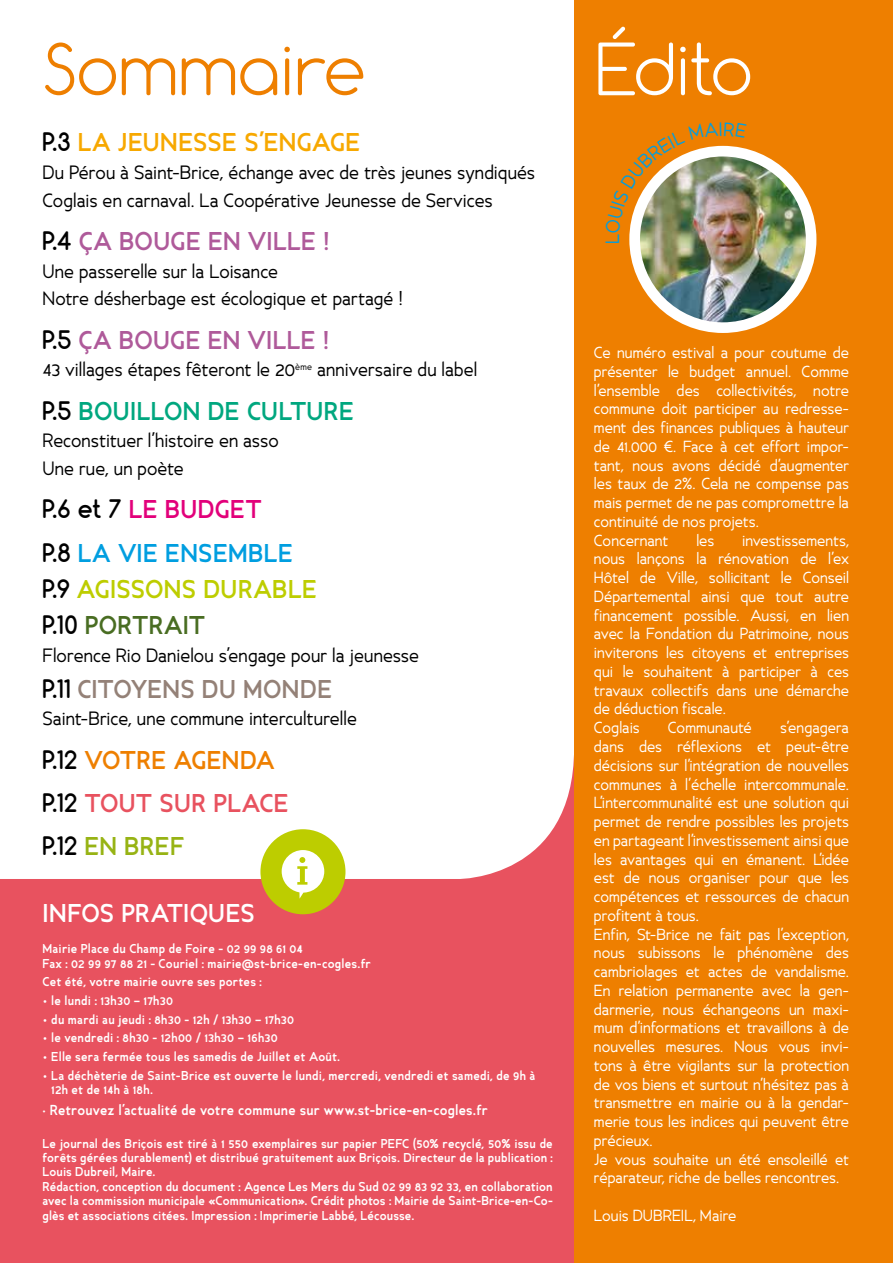
<style>
.page{position:relative;width:893px;height:1263px;background:#fff}
.page>*{position:absolute;margin:0;border:0;box-sizing:border-box;transform-origin:0 0}
.t1{font:300 67.5px "Comfortaa";color:#ee7f00}
.t2{font:300 67.5px "Comfortaa";letter-spacing:-.05em;color:#fff}
.t3{font:700 24px/43.3px "Comfortaa";color:#000}
.t4{font:700 24px "Ancillary";letter-spacing:.01em;color:#af5a9a}
.t5{font:700 24px/43.3px "Ancillary";letter-spacing:.015em;color:#009ee0}
.t6{font:700 24px/35.8px "Ancillary";letter-spacing:.01em;color:#bdcd00}
.t7{font:700 24px "Ancillary";letter-spacing:.015em;color:#f7a800}
.t8{font:700 24px "Ancillary";letter-spacing:.01em;color:#00a77f}
.t9{font:700 24px "Ancillary";letter-spacing:.01em;color:#948177}
.t10{font:700 24px "Ancillary";letter-spacing:.005em;color:#fff}
.t11{font:18px/27.6px "Ancillary";color:#000}
.t12{font:18px "Ancillary";color:#009ee0}
.t13{font:15px/18.8px "Ancillary";color:#fff}
.t14{font:700 13.5px "Ancillary";letter-spacing:.01em;color:#fff}
.t15{font:700 12px/14.4px "Ancillary";letter-spacing:.01em;color:#fff}
.s1{font-family:"Comfortaa";color:#000}
.s2{color:#e2007a}
.s3{color:#496d22}
.s4{font-family:"Ancillary";color:#ee7f00}
.s5{font-family:"Ancillary";color:#e8525f}
.s6{font-family:"Ancillary";color:#97b314}
</style>
<div class="page">
<svg style="left:0;top:756px;width:574px;height:507px;fill:#e8525f"></svg>
<div style="left:574px;top:0;width:319px;height:1263px;background:#ee7f00"></div>
<img style="left:635px;top:151px;width:176px;height:177px;border-radius:88px">
<div style="left:629px;top:146px;width:187px;height:187px;border:11px solid #fff;border-radius:50%"></div>
<div style="left:260px;top:829px;width:85px;height:85px;background:#bdcd00;border-radius:50%"></div>
<svg style="left:282px;top:850px;width:42px;height:49px"></svg>
<img style="left:629px;top:145px;width:118px;height:88px">
<h1 class="t1" style="left:43px;top:27px;width:325px">Sommaire</h1>
<h2 class="t7" style="left:43px;top:127px;width:319px"><span class="s1">P.3</span> LA JEUNESSE S’ENGAGE</h2>
<p class="t11" style="left:43px;top:159px;width:494px">Du Pérou à Saint-Brice, échange avec de très jeunes syndiqués<br>Coglais en carnaval. La Coopérative Jeunesse de Services</p>
<h2 class="t4" style="left:43px;top:225px;width:289px"><span class="s1">P.4</span> ÇA BOUGE EN VILLE !</h2>
<p class="t11" style="left:43px;top:257px;width:362px">Une passerelle sur la Loisance<br>Notre désherbage est écologique et partagé !</p>
<h2 class="t4" style="left:43px;top:324px;width:288px"><span class="s1">P.5</span> ÇA BOUGE EN VILLE !</h2>
<p class="t11" style="left:43px;top:356px;width:436px">43 villages étapes fêteront le 20<sup>ème</sup> anniversaire du label</p>
<h2 class="t8" style="left:43px;top:395px;width:313px"><span class="s1">P.5</span> BOUILLON DE CULTURE</h2>
<p class="t11" style="left:43px;top:427px;width:238px">Reconstituer l’histoire en asso<br>Une rue, un poète</p>
<h2 class="t5" style="left:43px;top:488px;width:252px"><span class="s1">P.6 et 7</span> <span class="s2">LE BUDGET<br></span><span class="s1">P.8</span> LA VIE ENSEMBLE</h2>
<h2 class="t6" style="left:43px;top:571px;width:276px"><span class="s1">P.9</span> AGISSONS DURABLE<br><span class="s1">P.10</span> <span class="s3">PORTRAIT</span></h2>
<p class="t11" style="left:43px;top:641px;width:378px">Florence Rio Danielou s’engage pour la jeunesse</p>
<h2 class="t9" style="left:43px;top:673px;width:291px"><span class="s1">P.11</span> CITOYENS DU MONDE</h2>
<p class="t11" style="left:43px;top:705px;width:316px">Saint-Brice, une commune interculturelle</p>
<h2 class="t3" style="left:43px;top:738px;width:248px">P.12 <span class="s4">VOTRE AGENDA<br></span>P.12 <span class="s5">TOUT SUR PLACE<br></span>P.12 <span class="s6">EN BREF</span></h2>
<h2 class="t10" style="left:43px;top:897px;width:214px">INFOS PRATIQUES</h2>
<p class="t15" style="left:43px;top:942px;width:330px">Mairie Place du Champ de Foire - 02 99 98 61 04<br>Fax : 02 99 97 88 21 - Couriel : mairie@st-brice-en-cogles.fr</p>
<p class="t15" style="left:43px;top:975px;width:221px">Cet été, votre mairie ouvre ses portes :</p>
<p class="t15" style="left:43px;top:993px;width:132px">• le lundi : 13h30 – 17h30</p>
<p class="t15" style="left:43px;top:1012px;width:253px">• du mardi au jeudi : 8h30 - 12h / 13h30 – 17h30</p>
<p class="t15" style="left:43px;top:1031px;width:237px">• le vendredi : 8h30 - 12h00 / 13h30 – 16h30</p>
<p class="t15" style="left:43px;top:1049px;width:299px">• Elle sera fermée tous les samedis de Juillet et Août.</p>
<p class="t15" style="left:51px;top:1068px;width:486px;text-indent:-9px">• La déchèterie de Saint-Brice est ouverte le lundi, mercredi, vendredi et samedi, de 9h à<br>12h et de 14h à 18h.</p>
<p class="t14" style="left:43px;top:1101px;width:447px">· Retrouvez l’actualité de votre commune sur www.st-brice-en-cogles.fr</p>
<p class="t15" style="left:43px;top:1136px;width:512px">Le journal des Briçois est tiré à 1 550 exemplaires sur papier PEFC (50% recyclé, 50% issu de forêts gérées durablement) et distribué gratuitement aux Briçois. Directeur de la publication :<br>Louis Dubreil, Maire.<br>Rédaction, conception du document : Agence Les Mers du Sud 02 99 83 92 33, en collaboration avec la commission municipale «Communication». Crédit photos : Mairie de Saint-Brice-en-Co&shy;glès et associations citées. Impression : Imprimerie Labbé, Lécousse.</p>
<h1 class="t2" style="left:595px;top:27px;width:159px">Édito</h1>
<p class="t12" style="left:601px;top:244px;width:12px;rotate:-90deg">L</p>
<p class="t13" style="left:594px;top:343px;width:257px">Ce numéro estival a pour coutume de présenter le budget annuel. Comme l’ensemble des collectivités, notre commune doit participer au redresse&shy;ment des finances publiques à hauteur de 41.000 €. Face à cet effort impor&shy;tant, nous avons décidé d’augmenter les taux de 2%. Cela ne compense pas mais permet de ne pas compromettre la continuité de nos projets.<br>Concernant</p>
<p class="t13" style="left:696px;top:531px;width:20px">les</p>
<p class="t13" style="left:594px;top:531px;width:257px;text-indent:148px">investissements, nous lançons la rénovation de l’ex<br>Hôtel de Ville, sollicitant le Conseil<br>Départemental ainsi que tout autre financement possible. Aussi, en lien avec la Fondation du Patrimoine, nous inviterons les citoyens et entreprises qui le souhaitent à participer à ces travaux collectifs dans une démarche de déduction fiscale.<br>Coglais</p>
<p class="t13" style="left:594px;top:718px;width:257px;text-indent:186px">s’engagera dans des réflexions et peut-être décisions sur l’intégration de nouvelles communes à l’échelle intercommunale.<br>L’intercommunalité est une solution qui permet de rendre possibles les projets en partageant l’investissement ainsi que les avantages qui en émanent. L’idée est de nous organiser pour que les compétences et ressources de chacun profitent à tous.<br>Enfin, St-Brice ne fait pas l’exception, nous subissons le phénomène des cambriolages et actes de vandalisme.<br>En relation permanente avec la gen&shy;darmerie, nous échangeons un maxi&shy;mum d’informations et travaillons à de nouvelles mesures. Nous vous invi&shy;tons à être vigilants sur la protection de vos biens et surtout n’hésitez pas à transmettre en mairie ou à la gendar&shy;merie tous les indices qui peuvent être précieux.<br>Je vous souhaite un été ensoleillé et réparateur, riche de belles rencontres.</p>
<p class="t13" style="left:594px;top:1206px;width:144px">Louis DUBREIL, Maire</p>
<p class="t13" style="left:668px;top:718px;width:85px">Communauté</p>
</div>
